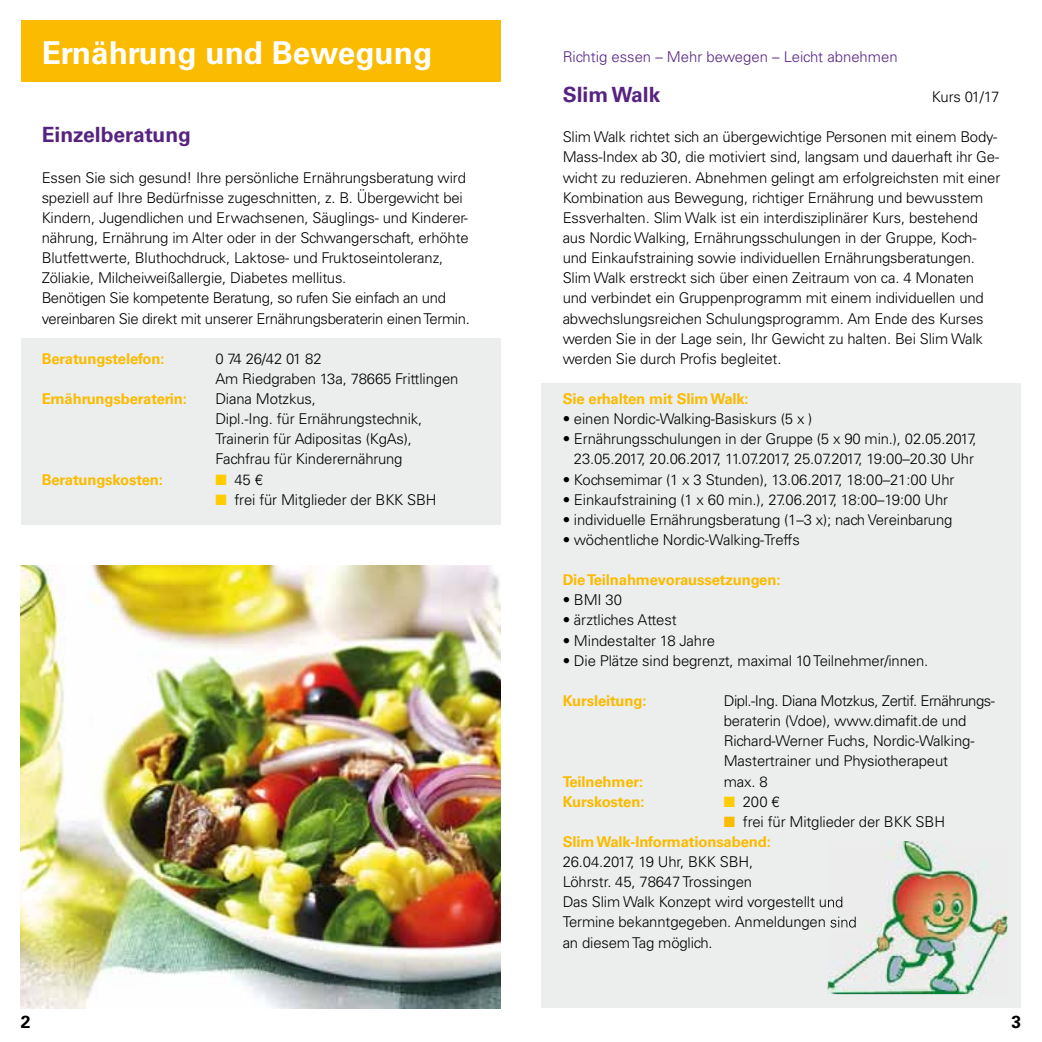
<style>
.page{position:relative;width:1042px;height:1042px;background:#fff}
.page>*{position:absolute;margin:0;border:0;box-sizing:border-box;transform-origin:0 0}
.t1{font:700 31.5px "Univers LT Std";color:#fff}
.t2{font:700 21px "Univers LT Std";color:#572381}
.t3{font:700 17.5px "Univers LT Std";color:#000}
.t4{font:300 14.88px/20.1px "Univers LT Std";letter-spacing:-.01em;color:#000}
.t5{font:700 14.88px/20.1px "Univers LT Std";letter-spacing:-.01em;color:#fabb00}
.t6{font:300 14.88px "Univers LT Std";color:#572381}
.s1{color:#fecc00}
.s2{font-weight:300;color:#000}
</style>
<div class="page">
<div style="left:21px;top:21px;width:479px;height:61px;background:#fabb00"></div>
<div style="left:21px;top:338px;width:479px;height:187px;background:#eceded"></div>
<div style="left:542px;top:384px;width:479px;height:624px;background:#eceded"></div>
<img style="left:21px;top:565px;width:479px;height:443px">
<img style="left:827px;top:841px;width:180px;height:153px">
<img style="left:827px;top:847px;width:114px;height:1px">
<img style="left:827px;top:896px;width:16px;height:14px">
<img style="left:827px;top:916px;width:29px;height:14px">
<h1 class="t1" style="left:42px;top:35px;width:392px">Ernährung und Bewegung</h1>
<h2 class="t2" style="left:42px;top:123px;width:151px">Einzelberatung</h2>
<p class="t4" style="left:42px;top:167px;width:430px">Essen Sie sich gesund! Ihre persönliche Ernährungsberatung wird speziell auf Ihre Bedürfnisse zugeschnitten, z. B. Übergewicht bei Kindern, Jugendlichen und Erwachsenen, Säuglings- und Kinderer&shy;nährung, Ernährung im Alter oder in der Schwangerschaft, erhöhte Blutfettwerte, Bluthochdruck, Laktose- und Fruktoseintoleranz, Zöliakie, Milcheiweißallergie, Diabetes mellitus.<br>Benötigen Sie kompetente Beratung, so rufen Sie einfach an und vereinbaren Sie direkt mit unserer Ernährungsberaterin einen Termin.</p>
<p class="t5" style="left:42px;top:348px;width:124px">Beratungstelefon:</p>
<p class="t4" style="left:215px;top:348px;width:244px">0 74 26/42 01 82<br>Am Riedgraben 13a, 78665 Frittlingen</p>
<p class="t5" style="left:42px;top:389px;width:147px">Ernährungsberaterin:</p>
<p class="t4" style="left:215px;top:389px;width:208px">Diana Motzkus,<br>Dipl.-Ing. für Ernährungstechnik,<br>Trainerin für Adipositas (KgAs),<br>Fachfrau für Kinderernährung</p>
<p class="t5" style="left:42px;top:469px;width:123px">Beratungskosten:</p>
<p class="t4" style="left:215px;top:469px;width:49px"><span class="s1">■</span> 45 €</p>
<p class="t4" style="left:215px;top:489px;width:223px"><span class="s1">■</span> frei für Mitglieder der BKK SBH</p>
<p class="t6" style="left:563px;top:48px;width:336px">Richtig essen – Mehr bewegen – Leicht abnehmen</p>
<h2 class="t2" style="left:563px;top:82px;width:99px">Slim Walk</h2>
<p class="t4" style="left:932px;top:87px;width:69px">Kurs 01/17</p>
<p class="t4" style="left:563px;top:127px;width:439px">Slim Walk richtet sich an übergewichtige Personen mit einem Body-Mass-Index ab 30, die motiviert sind, langsam und dauerhaft ihr Ge&shy;wicht zu reduzieren. Abnehmen gelingt am erfolgreichsten mit einer Kombination aus Bewegung, richtiger Ernährung und bewusstem Essverhalten. Slim Walk ist ein interdisziplinärer Kurs, bestehend aus Nordic Walking, Ernährungsschulungen in der Gruppe, Koch&shy;und Einkaufstraining sowie individuellen Ernährungsberatungen.<br>Slim Walk erstreckt sich über einen Zeitraum von ca. 4 Monaten und verbindet ein Gruppenprogramm mit einem individuellen und abwechslungsreichen Schulungsprogramm. Am Ende des Kurses werden Sie in der Lage sein, Ihr Gewicht zu halten. Bei Slim Walk werden Sie durch Profis begleitet.</p>
<p class="t5" style="left:563px;top:389px;width:188px">Sie erhalten mit Slim Walk:</p>
<p class="t4" style="left:563px;top:409px;width:251px">• einen Nordic-Walking-Basiskurs (5 x )</p>
<p class="t4" style="left:563px;top:429px;width:415px;text-align:center">• Ernährungsschulungen in der Gruppe (5 x 90 min.), 02.05.2017,<br>23.05.2017, 20.06.2017, 11.07.2017, 25.07.2017, 19:00–20.30 Uhr</p>
<p class="t4" style="left:563px;top:469px;width:393px">• Kochsemimar (1 x 3 Stunden), 13.06.2017, 18:00–21:00 Uhr</p>
<p class="t4" style="left:563px;top:489px;width:387px">• Einkaufstraining (1 x 60 min.), 27.06.2017, 18:00–19:00 Uhr</p>
<p class="t4" style="left:563px;top:509px;width:391px">• individuelle Ernährungsberatung (1–3 x); nach Vereinbarung</p>
<p class="t4" style="left:563px;top:529px;width:239px">• wöchentliche Nordic-Walking-Treffs</p>
<p class="t5" style="left:563px;top:570px;width:219px">Die Teilnahmevoraussetzungen:</p>
<p class="t4" style="left:563px;top:590px;width:61px">• BMI 30</p>
<p class="t4" style="left:563px;top:610px;width:115px">• ärztliches Attest</p>
<p class="t4" style="left:563px;top:630px;width:154px">• Mindestalter 18 Jahre</p>
<p class="t4" style="left:563px;top:650px;width:367px">• Die Plätze sind begrenzt, maximal 10 Teilnehmer/innen.</p>
<p class="t5" style="left:563px;top:691px;width:85px">Kursleitung:</p>
<p class="t4" style="left:724px;top:691px;width:273px">Dipl.-Ing. Diana Motzkus, Zertif. Ernährungs&shy;beraterin (Vdoe), www.dimafit.de und Richard-Werner Fuchs, Nordic-Walking-Mastertrainer und Physiotherapeut</p>
<p class="t5" style="left:563px;top:771px;width:82px">Teilnehmer:</p>
<p class="t4" style="left:724px;top:771px;width:45px">max. 8</p>
<p class="t5" style="left:563px;top:791px;width:83px">Kurskosten:</p>
<p class="t4" style="left:724px;top:791px;width:58px"><span class="s1">■</span> 200 €</p>
<p class="t5" style="left:563px;top:811px;width:384px;text-indent:161px">■ <span class="s2">frei für Mitglieder der BKK SBH<br></span>Slim Walk-Informationsabend:</p>
<p class="t4" style="left:563px;top:852px;width:295px">26.04.2017, 19 Uhr, BKK SBH,<br>Löhrstr. 45, 78647 Trossingen<br>Das Slim Walk Konzept wird vorgestellt und Termine bekanntgegeben. Anmeldungen sind an diesem Tag möglich.</p>
<p class="t3" style="left:21px;top:1011px;width:11px">2</p>
<p class="t3" style="left:1011px;top:1011px;width:11px">3</p>
</div>
